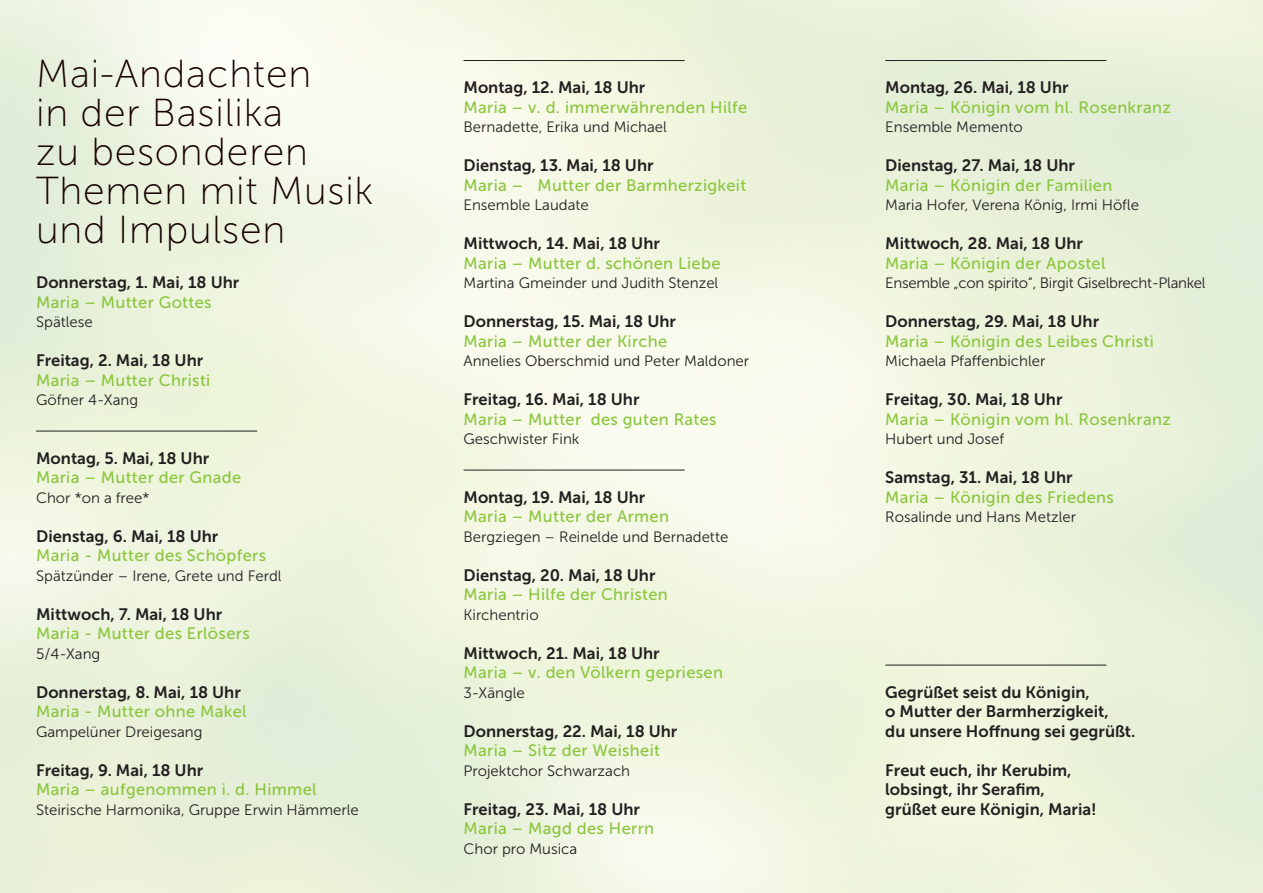
<style>
.page{position:relative;width:1263px;height:893px;background:#fff}
.page>*{position:absolute;margin:0;border:0;box-sizing:border-box;transform-origin:0 0}
.t1{font:39px/39px "Museo Sans 100";letter-spacing:.02em;color:#170000}
.t2{font:16.5px/19.5px "Museo Sans 700";color:#231f20}
.t3{font:16.5px "Museo Sans 500";letter-spacing:.02em;color:#8bc63e}
.t4{font:15px "Museo Sans 300";color:#231f20}
.t5{font:15px "Museo Sans 300";letter-spacing:-.02em;color:#231f20}
</style>
<div class="page">
<hr style="left:463px;top:60px;width:222px;height:1px;background:#231f20">
<hr style="left:463px;top:470px;width:222px;height:1px;background:#231f20">
<hr style="left:36px;top:431px;width:221px;height:1px;background:#231f20">
<hr style="left:885px;top:60px;width:221px;height:1px;background:#231f20">
<hr style="left:885px;top:665px;width:221px;height:1px;background:#231f20">
<h1 class="t1" style="left:36px;top:55px;width:339px">Mai-Andachten<br>in der Basilika<br>zu besonderen<br>Themen mit Musik und Impulsen</h1>
<p class="t2" style="left:36px;top:273px;width:205px">Donnerstag, 1. Mai, 18 Uhr</p>
<p class="t3" style="left:36px;top:293px;width:177px">Maria – Mutter Gottes</p>
<p class="t4" style="left:36px;top:314px;width:58px">Spätlese</p>
<p class="t2" style="left:36px;top:351px;width:169px">Freitag, 2. Mai, 18 Uhr</p>
<p class="t3" style="left:36px;top:371px;width:176px">Maria – Mutter Christi</p>
<p class="t4" style="left:36px;top:392px;width:103px">Göfner 4-Xang</p>
<p class="t2" style="left:36px;top:448px;width:175px">Montag, 5. Mai, 18 Uhr</p>
<p class="t3" style="left:36px;top:468px;width:207px">Maria – Mutter der Gnade</p>
<p class="t4" style="left:36px;top:489px;width:115px">Chor *on a free*</p>
<p class="t2" style="left:36px;top:526px;width:184px">Dienstag, 6. Mai, 18 Uhr</p>
<p class="t3" style="left:36px;top:546px;width:231px">Maria - Mutter des Schöpfers</p>
<p class="t4" style="left:36px;top:567px;width:247px">Spätzünder – Irene, Grete und Ferdl</p>
<p class="t2" style="left:36px;top:604px;width:188px">Mittwoch, 7. Mai, 18 Uhr</p>
<p class="t3" style="left:36px;top:624px;width:215px">Maria - Mutter des Erlösers</p>
<p class="t4" style="left:36px;top:645px;width:66px">5/4-Xang</p>
<p class="t2" style="left:36px;top:682px;width:206px">Donnerstag, 8. Mai, 18 Uhr</p>
<p class="t3" style="left:36px;top:702px;width:212px">Maria - Mutter ohne Makel</p>
<p class="t4" style="left:36px;top:723px;width:168px">Gampelüner Dreigesang</p>
<p class="t2" style="left:36px;top:760px;width:169px">Freitag, 9. Mai, 18 Uhr</p>
<p class="t3" style="left:36px;top:780px;width:282px">Maria – aufgenommen i. d. Himmel</p>
<p class="t4" style="left:36px;top:801px;width:324px">Steirische Harmonika, Gruppe Erwin Hämmerle</p>
<p class="t2" style="left:463px;top:78px;width:183px">Montag, 12. Mai, 18 Uhr</p>
<p class="t3" style="left:463px;top:98px;width:285px">Maria – v. d. immerwährenden Hilfe</p>
<p class="t4" style="left:463px;top:119px;width:205px">Bernadette, Erika und Michael</p>
<p class="t2" style="left:463px;top:156px;width:192px">Dienstag, 13. Mai, 18 Uhr</p>
<p class="t3" style="left:463px;top:176px;width:284px">Maria – Mutter der Barmherzigkeit</p>
<p class="t4" style="left:463px;top:197px;width:127px">Ensemble Laudate</p>
<p class="t2" style="left:463px;top:234px;width:198px">Mittwoch, 14. Mai, 18 Uhr</p>
<p class="t3" style="left:463px;top:254px;width:258px">Maria – Mutter d. schönen Liebe</p>
<p class="t4" style="left:463px;top:275px;width:256px">Martina Gmeinder und Judith Stenzel</p>
<p class="t2" style="left:463px;top:312px;width:214px">Donnerstag, 15. Mai, 18 Uhr</p>
<p class="t3" style="left:463px;top:332px;width:205px">Maria – Mutter der Kirche</p>
<p class="t4" style="left:463px;top:353px;width:287px">Annelies Oberschmid und Peter Maldoner</p>
<p class="t2" style="left:463px;top:390px;width:177px">Freitag, 16. Mai, 18 Uhr</p>
<p class="t3" style="left:463px;top:410px;width:255px">Maria – Mutter des guten Rates</p>
<p class="t4" style="left:463px;top:431px;width:117px">Geschwister Fink</p>
<p class="t2" style="left:463px;top:487px;width:183px">Montag, 19. Mai, 18 Uhr</p>
<p class="t3" style="left:463px;top:507px;width:207px">Maria – Mutter der Armen</p>
<p class="t4" style="left:463px;top:528px;width:266px">Bergziegen – Reinelde und Bernadette</p>
<p class="t2" style="left:463px;top:565px;width:193px">Dienstag, 20. Mai, 18 Uhr</p>
<p class="t3" style="left:463px;top:585px;width:206px">Maria – Hilfe der Christen</p>
<p class="t4" style="left:463px;top:606px;width:77px">Kirchentrio</p>
<p class="t2" style="left:463px;top:643px;width:198px">Mittwoch, 21. Mai, 18 Uhr</p>
<p class="t3" style="left:463px;top:663px;width:261px">Maria – v. den Völkern gepriesen</p>
<p class="t4" style="left:463px;top:684px;width:63px">3-Xängle</p>
<p class="t2" style="left:463px;top:721px;width:215px">Donnerstag, 22. Mai, 18 Uhr</p>
<p class="t3" style="left:463px;top:741px;width:198px">Maria – Sitz der Weisheit</p>
<p class="t4" style="left:463px;top:762px;width:168px">Projektchor Schwarzach</p>
<p class="t2" style="left:463px;top:799px;width:178px">Freitag, 23. Mai, 18 Uhr</p>
<p class="t3" style="left:463px;top:819px;width:192px">Maria – Magd des Herrn</p>
<p class="t4" style="left:463px;top:840px;width:115px">Chor pro Musica</p>
<p class="t2" style="left:885px;top:78px;width:185px">Montag, 26. Mai, 18 Uhr</p>
<p class="t3" style="left:885px;top:98px;width:287px">Maria – Königin vom hl. Rosenkranz</p>
<p class="t4" style="left:885px;top:119px;width:139px">Ensemble Memento</p>
<p class="t2" style="left:885px;top:156px;width:191px">Dienstag, 27. Mai, 18 Uhr</p>
<p class="t3" style="left:885px;top:176px;width:229px">Maria – Königin der Familien</p>
<p class="t4" style="left:885px;top:197px;width:255px">Maria Hofer, Verena König, Irmi Höfle</p>
<p class="t2" style="left:885px;top:234px;width:199px">Mittwoch, 28. Mai, 18 Uhr</p>
<p class="t3" style="left:885px;top:254px;width:222px">Maria – Königin der Apostel</p>
<p class="t5" style="left:885px;top:275px;width:322px">Ensemble „con spirito“, Birgit Giselbrecht-Plankel</p>
<p class="t2" style="left:885px;top:312px;width:215px">Donnerstag, 29. Mai, 18 Uhr</p>
<p class="t3" style="left:885px;top:332px;width:270px">Maria – Königin des Leibes Christi</p>
<p class="t4" style="left:885px;top:353px;width:162px">Michaela Pfaffenbichler</p>
<p class="t2" style="left:885px;top:390px;width:179px">Freitag, 30. Mai, 18 Uhr</p>
<p class="t3" style="left:885px;top:410px;width:287px">Maria – Königin vom hl. Rosenkranz</p>
<p class="t4" style="left:885px;top:431px;width:121px">Hubert und Josef</p>
<p class="t2" style="left:885px;top:468px;width:189px">Samstag, 31. Mai, 18 Uhr</p>
<p class="t3" style="left:885px;top:488px;width:230px">Maria – Königin des Friedens</p>
<p class="t4" style="left:885px;top:509px;width:192px">Rosalinde und Hans Metzler</p>
<p class="t2" style="left:885px;top:682px;width:252px">Gegrüßet seist du Königin,<br>o Mutter der Barmherzigkeit,<br>du unsere Hoffnung sei gegrüßt.</p>
<p class="t2" style="left:885px;top:760px;width:213px">Freut euch, ihr Kerubim, lobsingt, ihr Serafim, grüßet eure Königin, Maria!</p>
</div>
